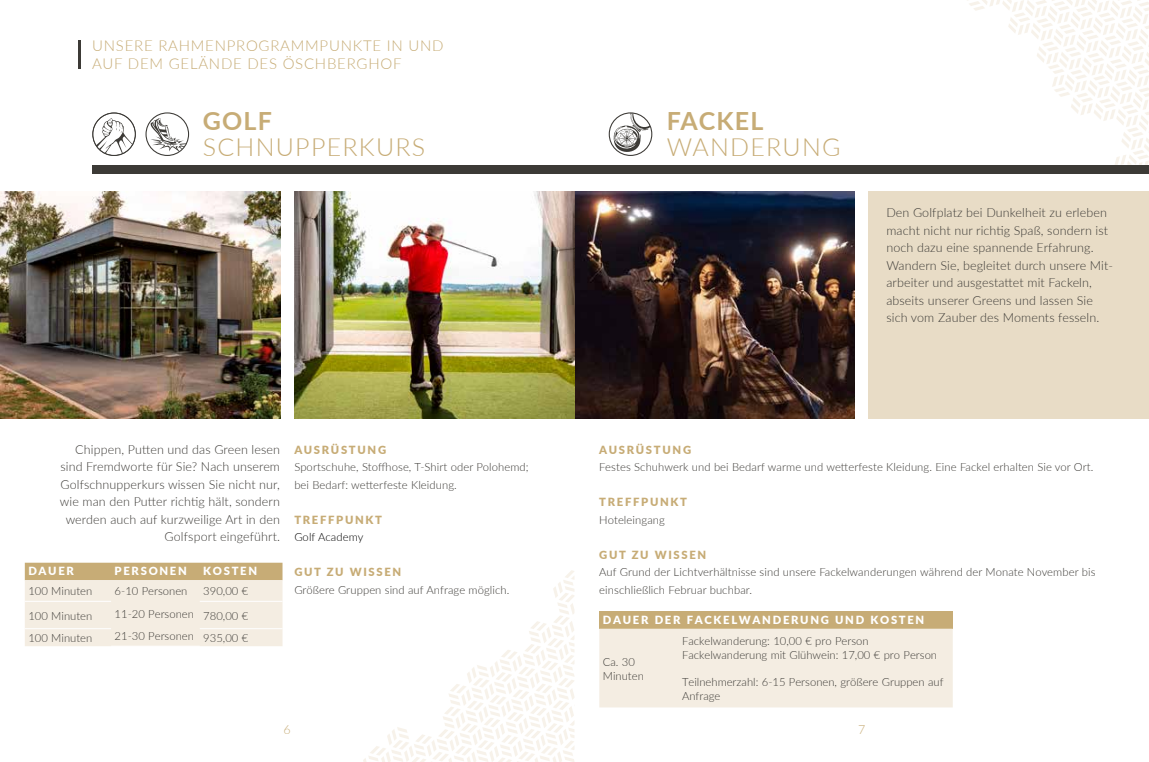
<style>
.page{position:relative;width:1149px;height:762px;background:#fff}
.page>*{position:absolute;margin:0;border:0;box-sizing:border-box;transform-origin:0 0}
.t1{font:300 25px "Lato";letter-spacing:.05em;color:#c7ac76}
.t2{font:700 25px "Lato";letter-spacing:.05em;color:#c7ac76}
.t3{font:300 15px/17.5px "Lato";letter-spacing:.05em;color:#c7ac76}
.t4{font:300 12.5px/17.5px "Lato";letter-spacing:.01em;color:#3c3a36}
.t5{font:300 12.5px "Lato";color:#c7ac76}
.t6{font:300 11.25px/13.8px "Lato";letter-spacing:.005em;color:#3c3a36}
.t7{font:900 11.25px "Lato";letter-spacing:.15em;color:#c7ac76}
.t8{font:900 11.25px "Lato";letter-spacing:.15em;color:#fff}
.t9{font:300 11.25px "Lato";letter-spacing:.01em;color:#000}
</style>
<div class="page">
<svg style="left:967px;top:0;width:182px;height:165px"></svg>
<img style="left:294px;top:191px;width:560px;height:228px">
<div style="left:92px;top:165px;width:1056px;height:9px;background:#3c3a36"></div>
<div style="left:868px;top:191px;width:280px;height:228px;background:#e8dcc6"></div>
<div style="left:599px;top:611px;width:353px;height:18px;background:#c7ac76"></div>
<div style="left:599px;top:629px;width:353px;height:78px;background:#f4ede2"></div>
<svg style="left:609px;top:113px;width:42px;height:42px"></svg>
<div style="left:608px;top:112px;width:44px;height:44px;border:1px solid #3c3a36;border-radius:50%"></div>
<svg style="left:613px;top:113px;width:37px;height:43px"></svg>
<svg style="left:363px;top:570px;width:212px;height:192px"></svg>
<img style="left:0;top:191px;width:280px;height:228px">
<svg style="left:25px;top:563px;width:257px;height:83px;background:#eadfcb"></svg>
<hr style="left:25px;top:601px;width:86px;height:1px;background:#fff">
<hr style="left:200px;top:601px;width:82px;height:1px;background:#fff">
<hr style="left:25px;top:628px;width:86px;height:1px;background:#fff">
<hr style="left:200px;top:628px;width:82px;height:1px;background:#fff">
<svg style="left:93px;top:114px;width:43px;height:42px"></svg>
<div style="left:92px;top:112px;width:44px;height:44px;border:1px solid #3c3a36;border-radius:50%"></div>
<svg style="left:146px;top:113px;width:42px;height:42px"></svg>
<svg style="left:150px;top:118px;width:37px;height:34px"></svg>
<div style="left:145px;top:112px;width:44px;height:44px;border:1px solid #3c3a36;border-radius:50%"></div>
<hr style="left:78px;top:40px;width:2px;height:29px;background:#3c3a36">
<h2 class="t3" style="left:92px;top:36px;width:353px">UNSERE RAHMENPROGRAMMPUNKTE IN UND<br>AUF DEM GELÄNDE DES ÖSCHBERGHOF</h2>
<h1 class="t2" style="left:203px;top:102px;width:71px">GOLF</h1>
<h1 class="t1" style="left:203px;top:130px;width:224px">SCHNUPPERKURS</h1>
<p class="t4" style="left:60px;top:440px;width:222px;text-align:right">Chippen, Putten und das Green lesen sind Fremdworte für Sie? Nach unserem Golfschnupperkurs wissen Sie nicht nur, wie man den Putter richtig hält, sondern werden auch auf kurzweilige Art in den Golfsport eingeführt.</p>
<p class="t7" style="left:294px;top:441px;width:93px">AUSRÜSTUNG</p>
<p class="t6" style="left:294px;top:458px;width:236px;line-height:17.5px">Sportschuhe, Stoffhose, T-Shirt oder Polohemd; bei Bedarf: wetterfeste Kleidung.</p>
<p class="t7" style="left:294px;top:511px;width:89px">TREFFPUNKT</p>
<p class="t9" style="left:294px;top:529px;width:71px">Golf Academy</p>
<p class="t7" style="left:294px;top:563px;width:108px">GUT ZU WISSEN</p>
<p class="t6" style="left:294px;top:582px;width:217px">Größere Gruppen sind auf Anfrage möglich.</p>
<p class="t8" style="left:28px;top:562px;width:47px">DAUER</p>
<p class="t8" style="left:115px;top:562px;width:74px">PERSONEN</p>
<p class="t8" style="left:203px;top:562px;width:55px">KOSTEN</p>
<p class="t6" style="left:28px;top:584px;width:65px">100 Minuten</p>
<p class="t6" style="left:115px;top:579px;width:81px;line-height:22.5px">6-10 Personen<br>11-20 Personen<br>21-30 Personen</p>
<p class="t6" style="left:203px;top:584px;width:46px">390,00 €</p>
<p class="t6" style="left:28px;top:608px;width:65px">100 Minuten</p>
<p class="t6" style="left:203px;top:608px;width:46px">780,00 €</p>
<p class="t6" style="left:28px;top:631px;width:65px">100 Minuten</p>
<p class="t6" style="left:203px;top:631px;width:46px">935,00 €</p>
<h1 class="t2" style="left:666px;top:102px;width:98px">FACKEL</h1>
<h1 class="t1" style="left:666px;top:130px;width:175px">WANDERUNG</h1>
<p class="t4" style="left:886px;top:204px;width:228px">Den Golfplatz bei Dunkelheit zu erleben macht nicht nur richtig Spaß, sondern ist noch dazu eine spannende Erfahrung.<br>Wandern Sie, begleitet durch unsere Mit&shy;arbeiter und ausgestattet mit Fackeln, abseits unserer Greens und lassen Sie sich vom Zauber des Moments fesseln.</p>
<p class="t7" style="left:599px;top:441px;width:93px">AUSRÜSTUNG</p>
<p class="t6" style="left:599px;top:460px;width:495px">Festes Schuhwerk und bei Bedarf warme und wetterfeste Kleidung. Eine Fackel erhalten Sie vor Ort.</p>
<p class="t7" style="left:599px;top:493px;width:89px">TREFFPUNKT</p>
<p class="t6" style="left:599px;top:512px;width:67px">Hoteleingang</p>
<p class="t7" style="left:599px;top:546px;width:108px">GUT ZU WISSEN</p>
<p class="t6" style="left:599px;top:563px;width:497px;line-height:17.5px">Auf Grund der Lichtverhältnisse sind unsere Fackelwanderungen während der Monate November bis einschließlich Februar buchbar.</p>
<p class="t8" style="left:602px;top:612px;width:323px">DAUER DER FACKELWANDERUNG UND KOSTEN</p>
<p class="t6" style="left:602px;top:654px;width:42px">Ca. 30<br>Minuten</p>
<p class="t6" style="left:681px;top:634px;width:256px">Fackelwanderung: 10,00 € pro Person<br>Fackelwanderung mit Glühwein: 17,00 € pro Person</p>
<p class="t6" style="left:681px;top:675px;width:263px">Teilnehmerzahl: 6-15 Personen, größere Gruppen auf<br>Anfrage</p>
<p class="t5" style="left:283px;top:720px;width:9px">6</p>
<p class="t5" style="left:857px;top:720px;width:9px">7</p>
</div>
